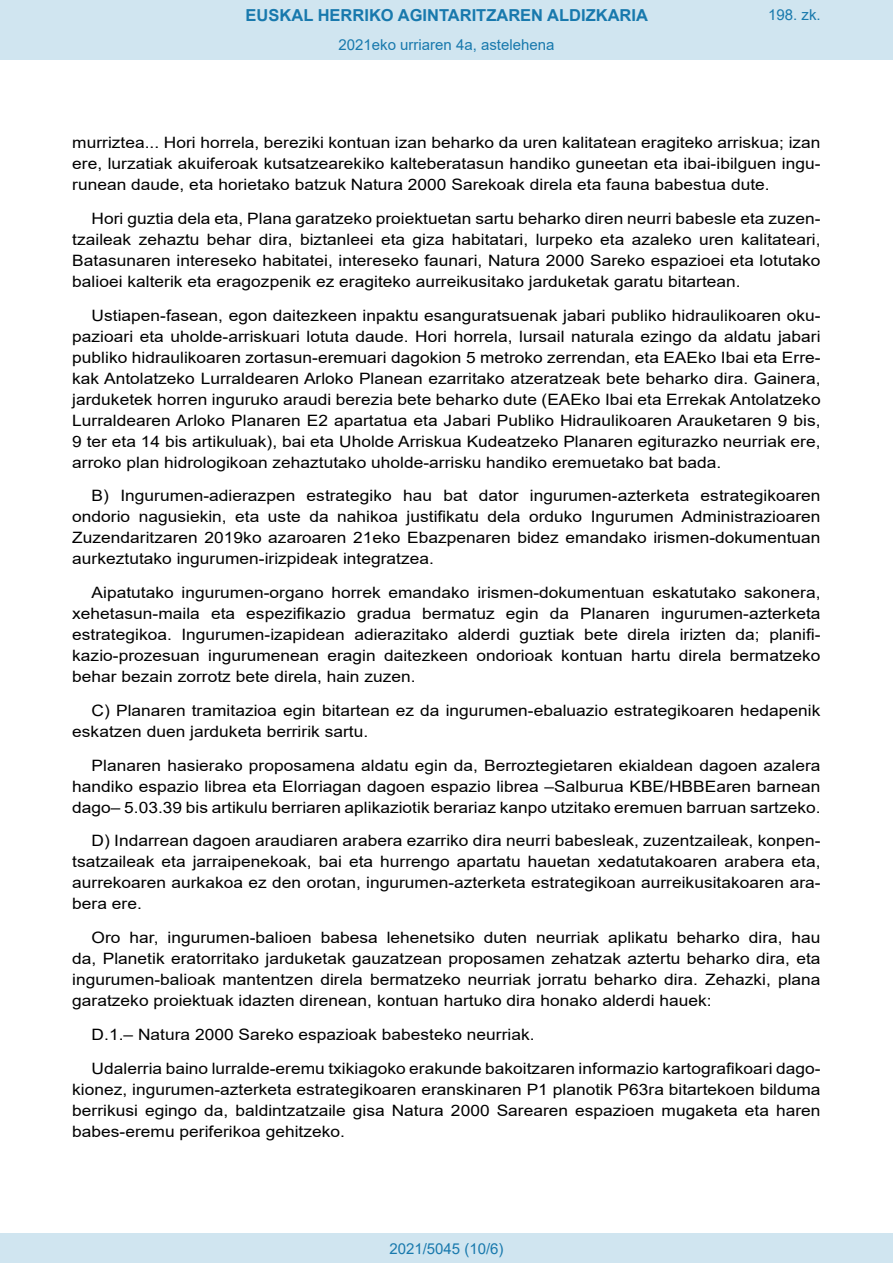
<style>
.page{position:relative;width:893px;height:1263px;background:#fff}
.page>*{position:absolute;margin:0;border:0;box-sizing:border-box;transform-origin:0 0}
.t1{font:700 16.5px "Arial";color:#1879ad}
.BOPVDetalle{font:15.6px/21px "Arial";color:#000;text-align:justify;scale:1.11 1}
.Paginacion_Centro{font:15px "Arial";color:#1879ad}
</style>
<div class="page">
<div style="left:0;top:0;width:893px;height:60px;background:#d0e5f0"></div>
<div style="left:0;top:1233px;width:893px;height:30px;background:#d0e5f0"></div>
<p class="t1" style="left:246px;top:3px;width:404px">EUSKAL HERRIKO AGINTARITZAREN ALDIZKARIA</p>
<p class="Paginacion_Centro" style="left:338px;top:35px;width:217px">2021eko urriaren 4a, astelehena</p>
<p class="Paginacion_Centro" style="left:768px;top:5px;width:54px">198. zk.</p>
<p class="BOPVDetalle" style="left:72px;top:132px;width:676px">murriztea... Hori horrela, bereziki kontuan izan beharko da uren kalitatean eragiteko arriskua; izan ere, lurzatiak akuiferoak kutsatzearekiko kalteberatasun handiko guneetan eta ibai-ibilguen ingu&shy;runean daude, eta horietako batzuk Natura 2000 Sarekoak direla eta fauna babestua dute.</p>
<p class="BOPVDetalle" style="left:72px;top:208px;width:676px;text-indent:19px">Hori guztia dela eta, Plana garatzeko proiektuetan sartu beharko diren neurri babesle eta zuzen&shy;tzaileak zehaztu behar dira, biztanleei eta giza habitatari, lurpeko eta azaleko uren kalitateari, Batasunaren intereseko habitatei, intereseko faunari, Natura 2000 Sareko espazioei eta lotutako balioei kalterik eta eragozpenik ez eragiteko aurreikusitako jarduketak garatu bitartean.</p>
<p class="BOPVDetalle" style="left:72px;top:305px;width:676px;text-indent:19px">Ustiapen-fasean, egon daitezkeen inpaktu esanguratsuenak jabari publiko hidraulikoaren oku&shy;pazioari eta uholde-arriskuari lotuta daude. Hori horrela, lursail naturala ezingo da aldatu jabari publiko hidraulikoaren zortasun-eremuari dagokion 5 metroko zerrendan, eta EAEko Ibai eta Erre&shy;kak Antolatzeko Lurraldearen Arloko Planean ezarritako atzeratzeak bete beharko dira. Gainera, jarduketek horren inguruko araudi berezia bete beharko dute (EAEko Ibai eta Errekak Antolatzeko Lurraldearen Arloko Planaren E2 apartatua eta Jabari Publiko Hidraulikoaren Arauketaren 9 bis, 9 ter eta 14 bis artikuluak), bai eta Uholde Arriskua Kudeatzeko Planaren egiturazko neurriak ere, arroko plan hidrologikoan zehaztutako uholde-arrisku handiko eremuetako bat bada.</p>
<p class="BOPVDetalle" style="left:72px;top:485px;width:676px;text-indent:19px">B) Ingurumen-adierazpen estrategiko hau bat dator ingurumen-azterketa estrategikoaren ondorio nagusiekin, eta uste da nahikoa justifikatu dela orduko Ingurumen Administrazioaren Zuzendaritzaren 2019ko azaroaren 21eko Ebazpenaren bidez emandako irismen-dokumentuan aurkeztutako ingurumen-irizpideak integratzea.</p>
<p class="BOPVDetalle" style="left:72px;top:582px;width:676px;text-indent:19px">Aipatutako ingurumen-organo horrek emandako irismen-dokumentuan eskatutako sakonera, xehetasun-maila eta espezifikazio gradua bermatuz egin da Planaren ingurumen-azterketa estrategikoa. Ingurumen-izapidean adierazitako alderdi guztiak bete direla irizten da; planifi&shy;kazio-prozesuan ingurumenean eragin daitezkeen ondorioak kontuan hartu direla bermatzeko behar bezain zorrotz bete direla, hain zuzen.</p>
<p class="BOPVDetalle" style="left:72px;top:700px;width:676px;text-indent:19px">C) Planaren tramitazioa egin bitartean ez da ingurumen-ebaluazio estrategikoaren hedapenik eskatzen duen jarduketa berririk sartu.</p>
<p class="BOPVDetalle" style="left:72px;top:755px;width:676px;text-indent:19px">Planaren hasierako proposamena aldatu egin da, Berroztegietaren ekialdean dagoen azalera handiko espazio librea eta Elorriagan dagoen espazio librea –Salburua KBE/HBBEaren barnean dago– 5.03.39 bis artikulu berriaren aplikaziotik berariaz kanpo utzitako eremuen barruan sartzeko.</p>
<p class="BOPVDetalle" style="left:72px;top:830px;width:676px;text-indent:19px">D) Indarrean dagoen araudiaren arabera ezarriko dira neurri babesleak, zuzentzaileak, konpen&shy;tsatzaileak eta jarraipenekoak, bai eta hurrengo apartatu hauetan xedatutakoaren arabera eta, aurrekoaren aurkakoa ez den orotan, ingurumen-azterketa estrategikoan aurreikusitakoaren ara&shy;bera ere.</p>
<p class="BOPVDetalle" style="left:72px;top:927px;width:676px;text-indent:19px">Oro har, ingurumen-balioen babesa lehenetsiko duten neurriak aplikatu beharko dira, hau da, Planetik eratorritako jarduketak gauzatzean proposamen zehatzak aztertu beharko dira, eta ingurumen-balioak mantentzen direla bermatzeko neurriak jorratu beharko dira. Zehazki, plana garatzeko proiektuak idazten direnean, kontuan hartuko dira honako alderdi hauek:</p>
<p class="BOPVDetalle" style="left:92px;top:1024px;width:400px">D.1.– Natura 2000 Sareko espazioak babesteko neurriak.</p>
<p class="BOPVDetalle" style="left:72px;top:1058px;width:676px;text-indent:19px">Udalerria baino lurralde-eremu txikiagoko erakunde bakoitzaren informazio kartografikoari dago&shy;kionez, ingurumen-azterketa estrategikoaren eranskinaren P1 planotik P63ra bitartekoen bilduma berrikusi egingo da, baldintzatzaile gisa Natura 2000 Sarearen espazioen mugaketa eta haren babes-eremu periferikoa gehitzeko.</p>
<p class="Paginacion_Centro" style="left:389px;top:1238px;width:116px">2021/5045 (10/6)</p>
</div>
